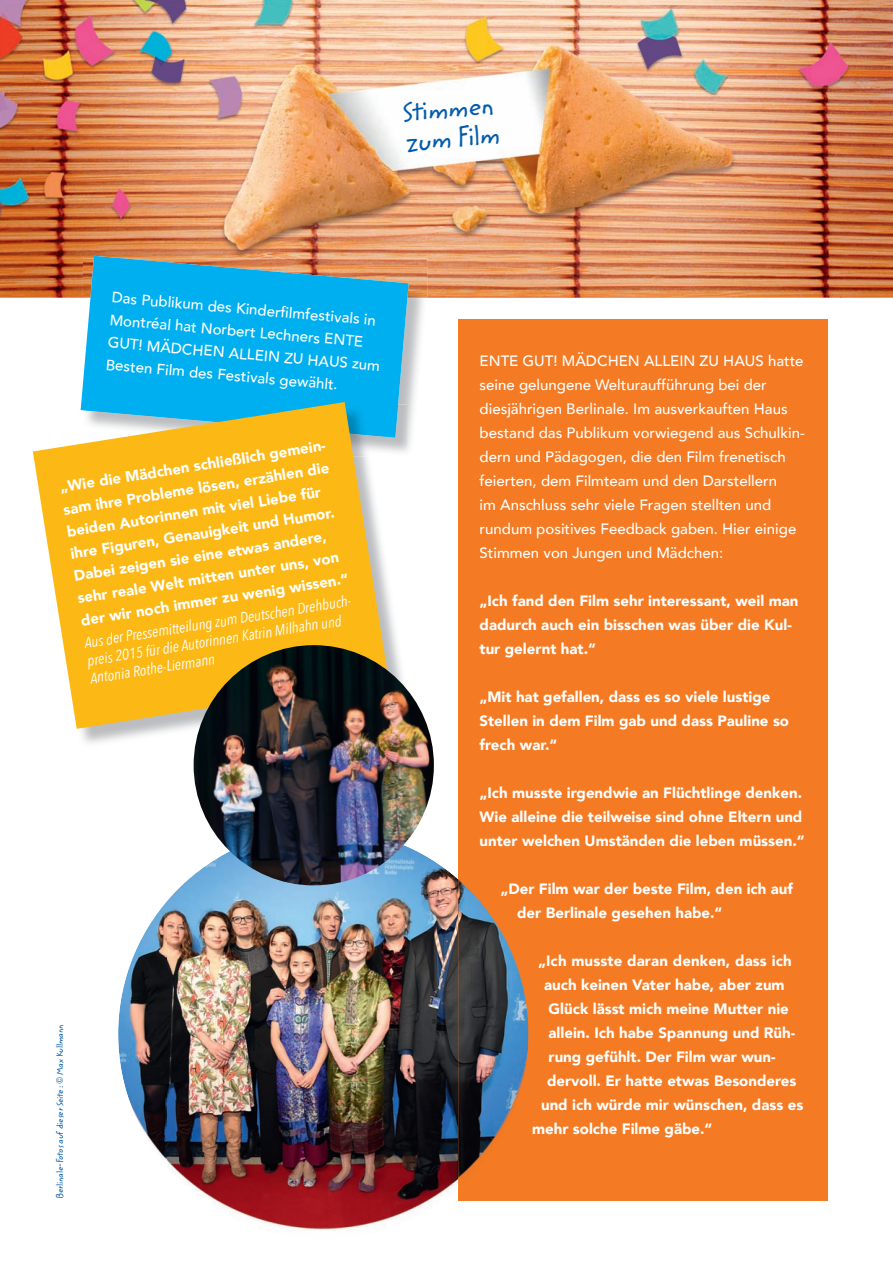
<style>
.page{position:relative;width:893px;height:1263px;background:#fff}
.page>*{position:absolute;margin:0;border:0;box-sizing:border-box;transform-origin:0 0}
.t1{font:27px/30px "Zemke Hand ITC";color:#035cab}
.t2{font:900 15px/24px "Avenir";color:#fff}
.t3{font:500 15px/24px "Avenir";color:#fff}
.t4{font:italic 15px/18px "Avenir Next Condensed";color:#fff}
.t5{font:9px "Zemke Hand ITC";letter-spacing:-.025em;color:#035cab}
</style>
<div class="page">
<img style="left:0;top:0;width:893px;height:298px">
<div style="left:458px;top:319px;width:370px;height:882px;background:#f47a23"></div>
<img style="left:167px;top:829px;width:291px;height:402px">
<img style="left:118px;top:901px;width:49px;height:259px">
<img style="left:458px;top:879px;width:70px;height:309px">
<img style="left:409px;top:258px;width:18px;height:40px">
<svg style="left:81px;top:256px;width:328px;height:181px;fill:#00afef"></svg>
<img style="left:81px;top:597px;width:326px;height:149px">
<img style="left:389px;top:404px;width:18px;height:51px">
<img style="left:389px;top:404px;width:9px;height:33px">
<svg style="left:33px;top:402px;width:356px;height:327px;fill:#fcb916"></svg>
<img style="left:194px;top:645px;width:240px;height:240px;border-radius:50%">
<h1 class="t1" style="left:401px;top:100px;width:97px;rotate:-5deg">Stimmen zum Film</h1>
<p class="t3" style="left:113px;top:286px;width:275px;line-height:22.5px;rotate:5deg">Das Publikum des Kinderfilmfestivals in Montréal hat Norbert Lechners ENTE GUT! MÄDCHEN ALLEIN ZU HAUS zum Besten Film des Festivals gewählt.</p>
<p class="t2" style="left:58px;top:476px;width:273px;line-height:22.5px;rotate:-9deg">„Wie die Mädchen schließlich gemein&shy;sam ihre Probleme lösen, erzählen die beiden Autorinnen mit viel Liebe für ihre Figuren, Genauigkeit und Humor.<br>Dabei zeigen sie eine etwas andere, sehr reale Welt mitten unter uns, von der wir noch immer zu wenig wissen.“</p>
<p class="t4" style="left:83px;top:634px;width:275px;rotate:-9deg">Aus der Pressemitteilung zum Deutschen Drehbuch&shy;preis 2015 für die Autorinnen Katrin Milhahn und<br>Antonia Rothe-Liermann</p>
<p class="t5" style="left:56px;top:1199px;width:176px;rotate:-90deg">Berlinale-Fotos auf dieser Seite : © Max Kullmann</p>
<p class="t3" style="left:480px;top:349px;width:327px">ENTE GUT! MÄDCHEN ALLEIN ZU HAUS hatte seine gelungene Welturaufführung bei der diesjährigen Berlinale. Im ausverkauften Haus bestand das Publikum vorwiegend aus Schulkin&shy;dern und Pädagogen, die den Film frenetisch feierten, dem Filmteam und den Darstellern<br>im Anschluss sehr viele Fragen stellten und rundum positives Feedback gaben. Hier einige Stimmen von Jungen und Mädchen:</p>
<p class="t2" style="left:480px;top:589px;width:320px">„Ich fand den Film sehr interessant, weil man dadurch auch ein bisschen was über die Kul&shy;tur gelernt hat.“</p>
<p class="t2" style="left:480px;top:685px;width:311px">„Mit hat gefallen, dass es so viele lustige<br>Stellen in dem Film gab und dass Pauline so frech war.“</p>
<p class="t2" style="left:480px;top:781px;width:327px">„Ich musste irgendwie an Flüchtlinge denken.<br>Wie alleine die teilweise sind ohne Eltern und unter welchen Umständen die leben müssen.“</p>
<p class="t2" style="left:517px;top:877px;width:278px;text-indent:-16px">„Der Film war der beste Film, den ich auf der Berlinale gesehen habe.“</p>
<p class="t2" style="left:538px;top:949px;width:255px">„Ich musste daran denken, dass ich</p>
<p class="t2" style="left:544px;top:973px;width:242px">auch keinen Vater habe, aber zum</p>
<p class="t2" style="left:549px;top:997px;width:242px">Glück lässt mich meine Mutter nie</p>
<p class="t2" style="left:549px;top:1021px;width:248px">allein. Ich habe Spannung und Rüh-</p>
<p class="t2" style="left:549px;top:1045px;width:228px">rung gefühlt. Der Film war wun-</p>
<p class="t2" style="left:547px;top:1069px;width:251px">dervoll. Er hatte etwas Besonderes</p>
<p class="t2" style="left:541px;top:1093px;width:264px">und ich würde mir wünschen, dass es</p>
<p class="t2" style="left:532px;top:1117px;width:182px">mehr solche Filme gäbe.“</p>
</div>
